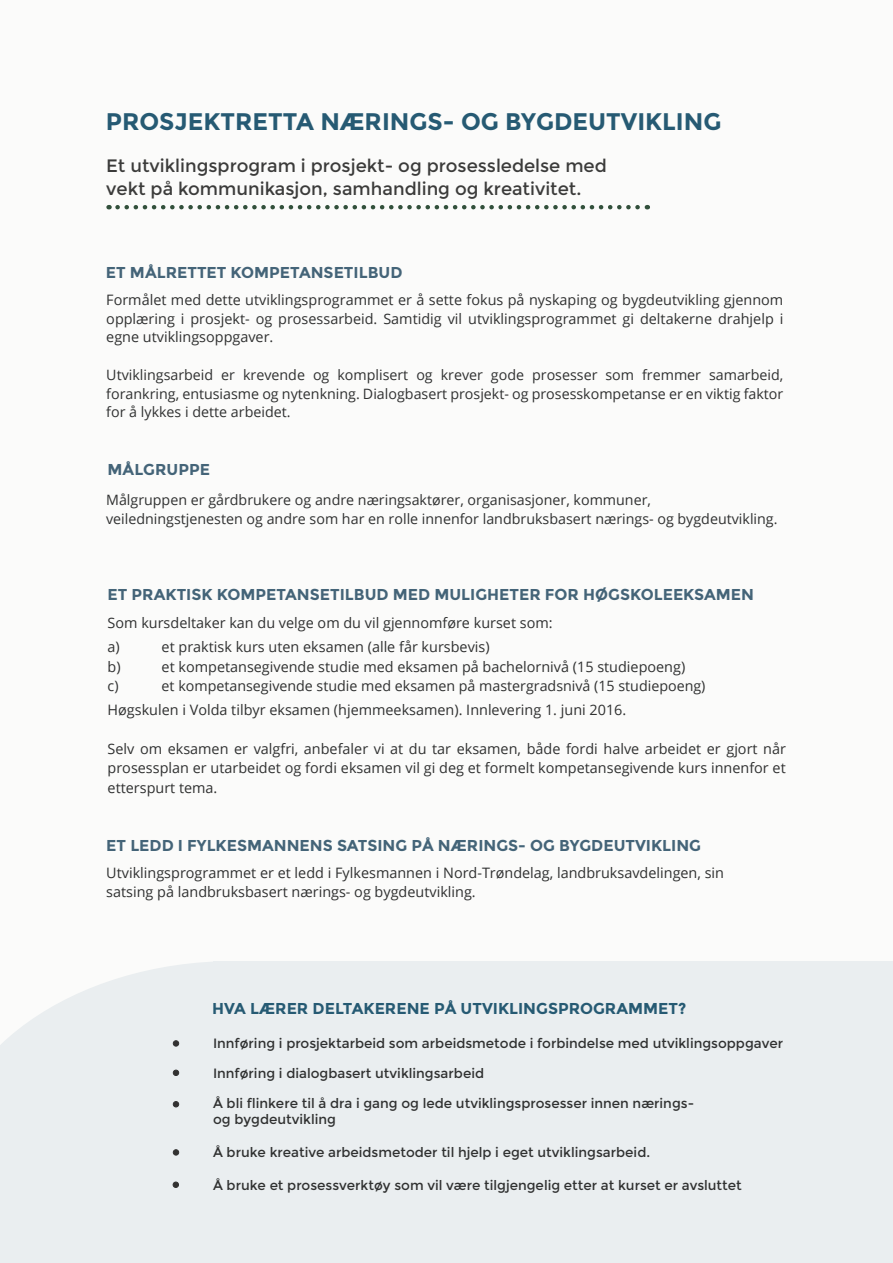
<style>
.page{position:relative;width:893px;height:1263px;background:#fff}
.page>*{position:absolute;margin:0;border:0;box-sizing:border-box;transform-origin:0 0}
.t1{font:700 24px "Montserrat";color:#265a73}
.t2{font:18px/22.5px "Montserrat";color:#3b3b3a}
.t3{font:700 15.75px "Montserrat";color:#446478}
.t4{font:700 15.75px "Montserrat";color:#265a73}
.t5{font:14.4px/18.8px "Open Sans";color:#303131}
.t6{font:14.25px/18.8px "Open Sans";color:#303131;text-align:justify}
.t7{font:13.5px/16.5px "Montserrat";color:#303131}
</style>
<div class="page">
<div style="left:213px;top:961px;width:680px;height:302px;background:#eaeef0"></div>
<svg style="left:0;top:961px;width:213px;height:302px;fill:#eaeef0"></svg>
<svg style="left:118px;top:205px;width:530px;height:4px"></svg>
<svg style="left:173px;top:1040px;width:6px;height:6px"></svg>
<svg style="left:173px;top:1070px;width:6px;height:6px"></svg>
<svg style="left:173px;top:1149px;width:6px;height:6px"></svg>
<svg style="left:173px;top:1101px;width:6px;height:6px"></svg>
<div style="left:173px;top:1181px;width:6px;height:7px;border:1px solid #323131;border-radius:50%"></div>
<h1 class="t1" style="left:106px;top:107px;width:617px">PROSJEKTRETTA NÆRINGS- OG BYGDEUTVIKLING</h1>
<p class="t2" style="left:106px;top:155px;width:502px">Et utviklingsprogram i prosjekt- og prosessledelse med vekt på kommunikasjon, samhandling og kreativitet.</p>
<p class="t3" style="left:106px;top:263px;width:37px">ET MÅLR</p>
<p class="t3" style="left:177px;top:263px;width:67px">ETTET KOMP</p>
<p class="t3" style="left:280px;top:263px;width:22px">ETANS</p>
<p class="t3" style="left:334px;top:263px;width:21px">ETILBUD</p>
<p class="t5" style="left:106px;top:290px;width:679px;text-align:justify">Formålet med dette utviklingsprogrammet er å sette fokus på nyskaping og bygdeutvikling gjennom opplæring i prosjekt- og prosessarbeid. Samtidig vil utviklingsprogrammet gi deltakerne drahjelp i egne utviklingsoppgaver.</p>
<p class="t6" style="left:106px;top:365px;width:679px">Utviklingsarbeid er krevende og komplisert og krever gode prosesser som fremmer samarbeid, forankring, entusiasme og nytenkning. Dialogbasert prosjekt- og prosesskompetanse er en viktig faktor for å lykkes i dette arbeidet.</p>
<p class="t3" style="left:108px;top:460px;width:13px">MÅLGRUPP</p>
<p class="t3" style="left:200px;top:460px;width:12px">E</p>
<p class="t6" style="left:106px;top:490px;width:673px">Målgruppen er gårdbrukere og andre næringsaktører, organisasjoner, kommuner, veiledningstjenesten og andre som har en rolle innenfor landbruksbasert nærings- og bygdeutvikling.</p>
<p class="t3" style="left:108px;top:585px;width:648px">ET PRAKTISK KOMPETANSETILBUD MED MULIGHETER FOR HØGSKOLEEKSAMEN</p>
<p class="t5" style="left:108px;top:611px;width:446px;line-height:24px">Som kursdeltaker kan du velge om du vil gjennomføre kurset som: a)</p>
<p class="t5" style="left:162px;top:637px;width:330px">et praktisk kurs uten eksamen (alle får kursbevis)</p>
<p class="t5" style="left:108px;top:657px;width:15px">b)</p>
<p class="t5" style="left:162px;top:657px;width:525px">et kompetansegivende studie med eksamen på bachelornivå (15 studiepoeng)</p>
<p class="t6" style="left:108px;top:676px;width:13px">c)</p>
<p class="t6" style="left:162px;top:676px;width:545px">et kompetansegivende studie med eksamen på mastergradsnivå (15 studiepoeng)</p>
<p class="t5" style="left:108px;top:700px;width:520px">Høgskulen i Volda tilbyr eksamen (hjemmeeksamen). Innlevering 1. juni 2016.</p>
<p class="t5" style="left:108px;top:738px;width:680px;line-height:19.5px;text-align:justify">Selv om eksamen er valgfri, anbefaler vi at du tar eksamen, både fordi halve arbeidet er gjort når prosessplan er utarbeidet og fordi eksamen vil gi deg et formelt kompetansegivende kurs innenfor et etterspurt tema.</p>
<p class="t3" style="left:106px;top:836px;width:596px">ET LEDD I FYLKESMANNENS SATSING PÅ NÆRINGS- OG BYGDEUTVIKLING</p>
<p class="t5" style="left:106px;top:863px;width:619px">Utviklingsprogrammet er et ledd i Fylkesmannen i Nord-Trøndelag, landbruksavdelingen, sin satsing på landbruksbasert nærings- og bygdeutvikling.</p>
<p class="t4" style="left:212px;top:999px;width:476px">HVA LÆRER DELTAKERENE PÅ UTVIKLINGSPROGRAMMET?</p>
<p class="t7" style="left:213px;top:1035px;width:571px">Innføring i prosjektarbeid som arbeidsmetode i forbindelse med utviklingsoppgaver</p>
<p class="t7" style="left:213px;top:1065px;width:273px">Innføring i dialogbasert utviklingsarbeid</p>
<p class="t7" style="left:213px;top:1095px;width:482px">Å bli flinkere til å dra i gang og lede utviklingsprosesser innen nærings&shy;og bygdeutvikling</p>
<p class="t7" style="left:213px;top:1144px;width:439px">Å bruke kreative arbeidsmetoder til hjelp i eget utviklingsarbeid.</p>
<p class="t7" style="left:213px;top:1177px;width:530px">Å bruke et prosessverktøy som vil være tilgjengelig etter at kurset er avsluttet</p>
</div>
